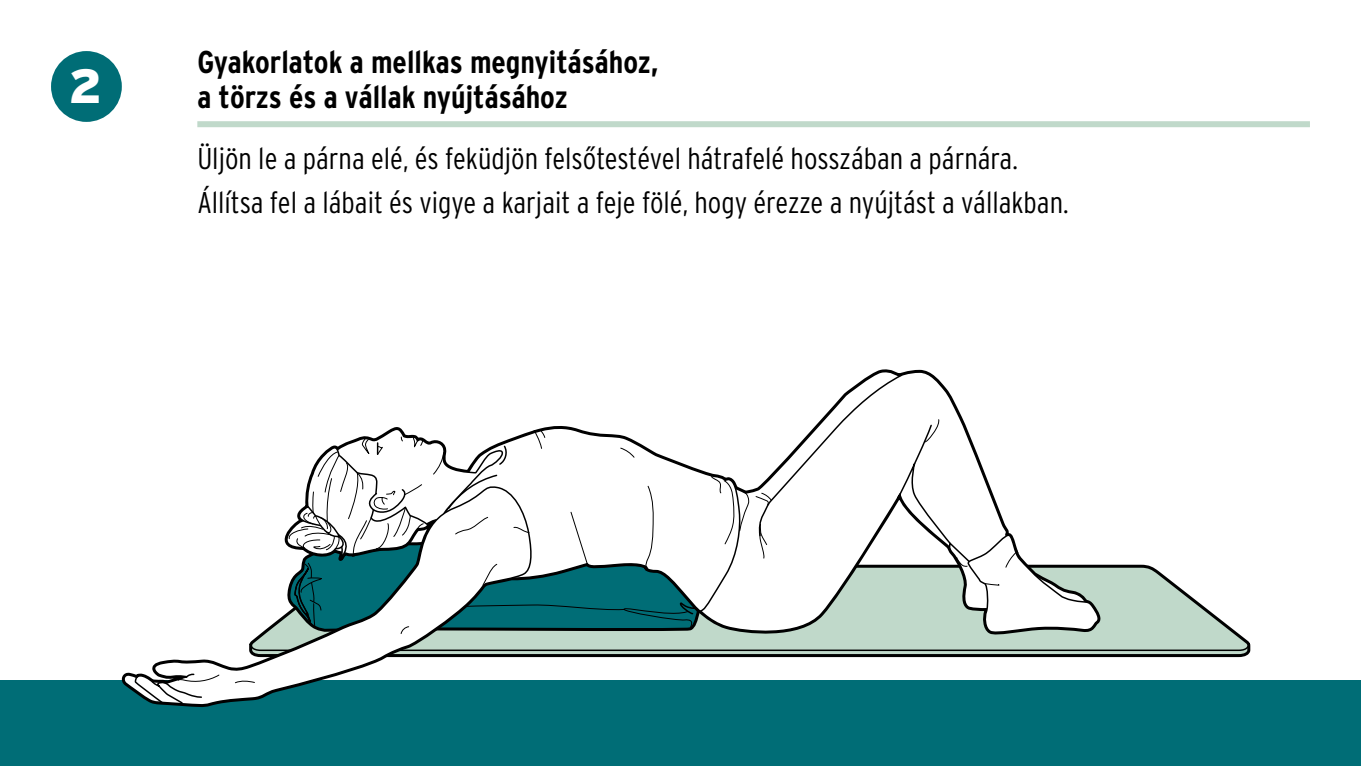
<style>
.page{position:relative;width:1361px;height:766px;background:#fff}
.page>*{position:absolute;margin:0;border:0;box-sizing:border-box;transform-origin:0 0}
.ID_M01_KREIS_SCHWARZ{font:900 48px "Interstate OT";color:#fff}
.id_headline_Übung_li{font:700 condensed 31.5px/35.4px "Interstate OT";color:#000}
.ID_FLIESSTEXT{font:300 condensed 30px "Interstate OT";color:#000}
</style>
<div class="page">
<div style="left:0;top:680px;width:1361px;height:85px;background:#006d76"></div>
<svg style="left:1106px;top:651px;width:143px;height:5px"></svg>
<svg style="left:1106px;top:565px;width:144px;height:86px"></svg>
<svg style="left:534px;top:369px;width:572px;height:289px"></svg>
<svg style="left:689px;top:370px;width:332px;height:267px"></svg>
<svg style="left:923px;top:418px;width:16px;height:25px"></svg>
<svg style="left:945px;top:532px;width:155px;height:102px"></svg>
<svg style="left:122px;top:625px;width:412px;height:81px"></svg>
<svg style="left:271px;top:373px;width:632px;height:263px"></svg>
<svg style="left:133px;top:672px;width:122px;height:32px"></svg>
<div style="left:197px;top:121px;width:1113px;height:6px;background:#c0d9ca"></div>
<div style="left:51px;top:51px;width:71px;height:71px;background:#006d76;border-radius:50%"></div>
<p class="ID_M01_KREIS_SCHWARZ" style="left:69px;top:55px;width:35px">2</p>
<p class="id_headline_Übung_li" style="left:197px;top:44px;width:463px">Gyakorlatok a mellkas megnyitásához, a törzs és a vállak nyújtásához</p>
<p class="ID_FLIESSTEXT" style="left:197px;top:141px;width:822px">Üljön le a párna elé, és feküdjön felsőtestével hátrafelé hosszában a párnára.</p>
<p class="ID_FLIESSTEXT" style="left:197px;top:185px;width:873px">Állítsa fel a lábait és vigye a karjait a feje fölé, hogy érezze a nyújtást a vállakban.</p>
</div>
